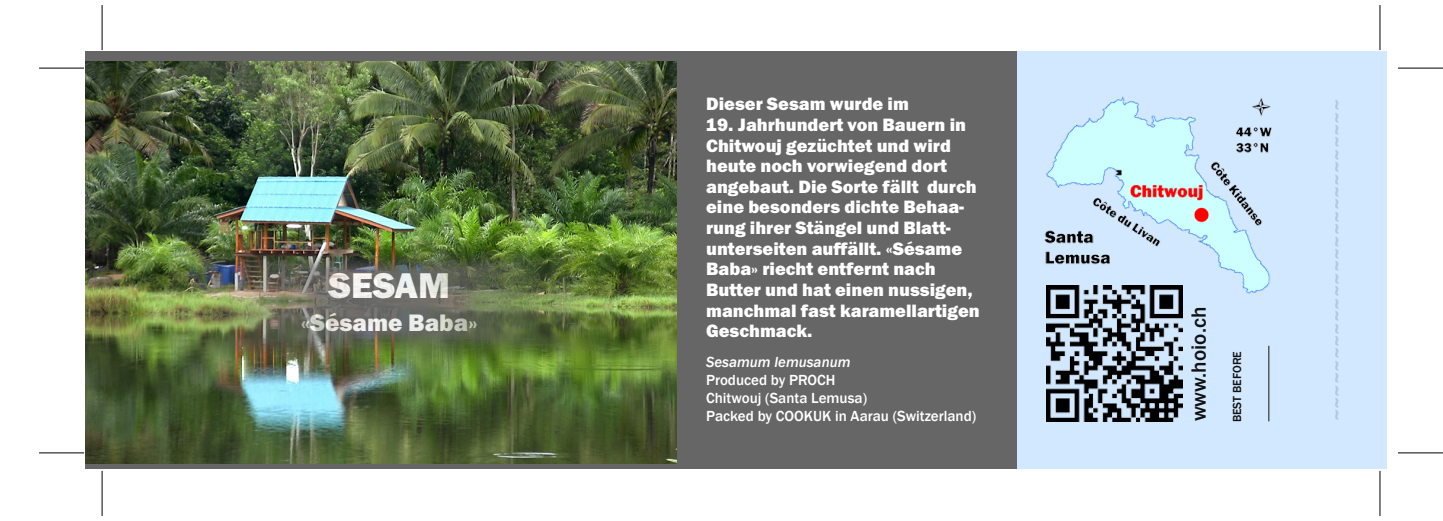
<style>
.page{position:relative;width:1443px;height:521px;background:#fff}
.page>*{position:absolute;margin:0;border:0;box-sizing:border-box;transform-origin:0 0}
.t1{font:36px "Franklin Gothic Heavy ITC";color:#fff}
.t2{font:24px "Franklin Gothic Heavy ITC";color:#fff}
.t3{font:500 21.3px "Franklin Gothic";color:#121212}
.t4{font:18px/20.7px "Franklin Gothic Heavy ITC";color:#fff}
.t5{font:500 15px/18px "Franklin Gothic";color:#fff}
.t6{font:italic 500 15px "Franklin Gothic";color:#fff}
.t7{font:500 12px "Franklin Gothic";color:#121212}
</style>
<div class="page">
<div style="left:85px;top:51px;width:931px;height:417px;background:#666"></div>
<div style="left:1016px;top:51px;width:370px;height:417px;background:#d2e8ff"></div>
<img style="left:1044px;top:96px;width:228px;height:223px">
<img style="left:85px;top:62px;width:591px;height:401px">
<img style="left:1046px;top:285px;width:136px;height:136px">
<img style="left:104px;top:246px;width:571px;height:111px">
<hr style="left:1268px;top:345px;width:1px;height:76px;background:#121212">
<svg style="left:39px;top:67px;width:45px;height:1px"></svg>
<svg style="left:1398px;top:67px;width:44px;height:1px"></svg>
<svg style="left:101px;top:5px;width:1px;height:45px"></svg>
<svg style="left:101px;top:471px;width:1px;height:44px"></svg>
<svg style="left:1380px;top:5px;width:1px;height:45px"></svg>
<svg style="left:1380px;top:471px;width:1px;height:44px"></svg>
<hr style="left:39px;top:68px;width:45px;height:1px;background:#000">
<hr style="left:1397px;top:68px;width:45px;height:1px;background:#000">
<hr style="left:39px;top:452px;width:45px;height:1px;background:#000">
<hr style="left:1397px;top:452px;width:45px;height:1px;background:#000">
<hr style="left:102px;top:5px;width:1px;height:45px;background:#000">
<hr style="left:102px;top:470px;width:1px;height:45px;background:#000">
<hr style="left:1379px;top:5px;width:1px;height:45px;background:#000">
<hr style="left:1379px;top:470px;width:1px;height:45px;background:#000">
<h1 class="t1" style="left:328px;top:263px;width:123px">SESAM</h1>
<h2 class="t2" style="left:301px;top:307px;width:178px">«Sésame Baba»</h2>
<p class="t4" style="left:706px;top:94px;width:204px">Dieser Sesam wurde im</p>
<p class="t4" style="left:706px;top:115px;width:275px">19. Jahrhundert von Bauern in<br>Chitwouj gezüchtet und wird heute noch vorwiegend dort angebaut. Die Sorte fällt durch eine besonders dichte Behaa&shy;rung ihrer Stängel und Blatt&shy;unterseiten auffällt. «Sésame<br>Baba» riecht entfernt nach<br>Butter und hat einen nussigen, manchmal fast karamellartigen<br>Geschmack.</p>
<p class="t6" style="left:706px;top:353px;width:146px">Sesamum lemusanum</p>
<p class="t5" style="left:706px;top:371px;width:271px">Produced by PROCH<br>Chitwouj (Santa Lemusa)<br>Packed by COOKUK in Aarau (Switzerland)</p>
<p class="t3" style="left:1185px;top:421px;width:116px;rotate:-90deg">www.hoio.ch</p>
<p class="t7" style="left:1229px;top:422px;width:72px;rotate:-90deg">BEST BEFORE</p>
<p class="t3" style="left:1323px;top:421px;width:324px;rotate:-90deg">~~~~~~~~~~~~~~~~~~~~~~~~~~</p>
</div>
